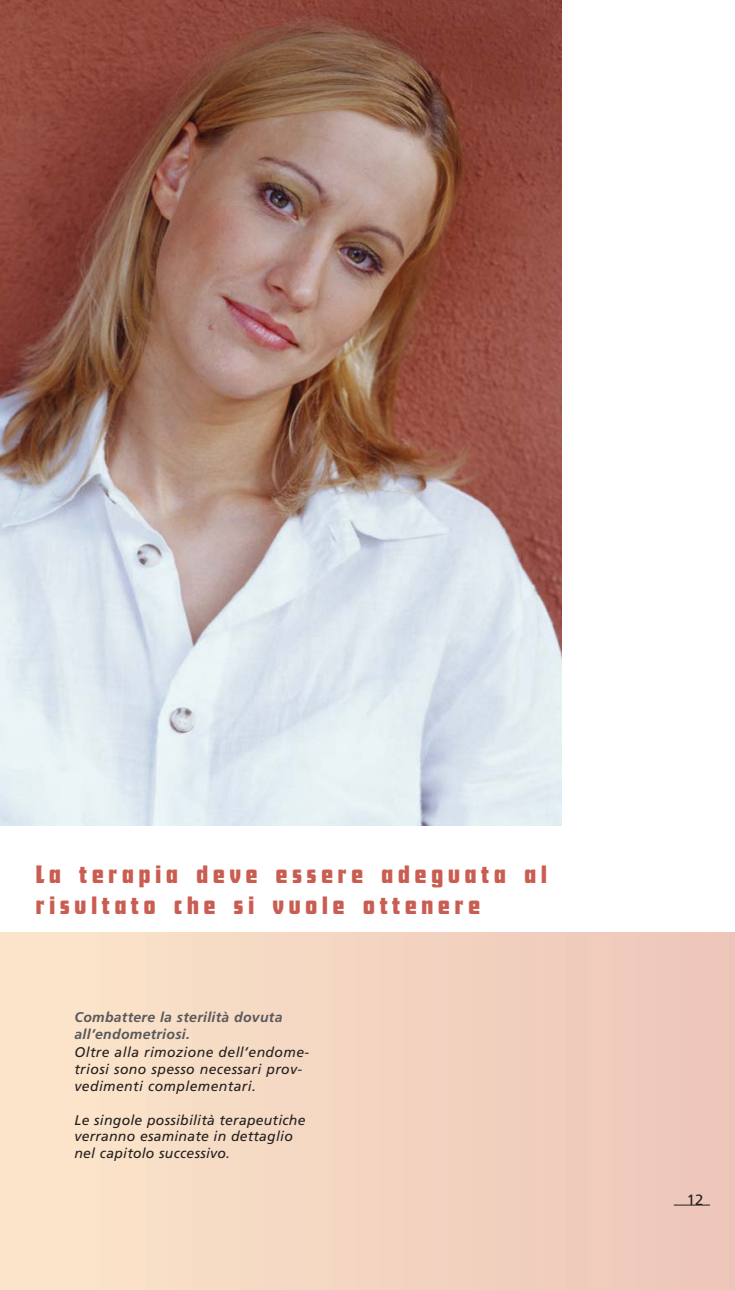
<style>
.page{position:relative;width:735px;height:1290px;background:#fff}
.page>*{position:absolute;margin:0;border:0;box-sizing:border-box;transform-origin:0 0}
.t1{font:26.25px/31.5px "Function Display";letter-spacing:.19em;color:#ca5d51}
.t2{font:14.88px "Frutiger";color:#231f20}
.t3{font:italic 14px/16.8px "Frutiger";letter-spacing:.015em;color:#231f20}
.t4{font:italic 700 14px/16.8px "Frutiger";letter-spacing:.02em;color:#58595b}
</style>
<div class="page">
<img style="left:0;top:0;width:561px;height:825px">
<svg style="left:0;top:933px;width:731px;height:357px;background:#f5d9c3"></svg>
<div style="left:79px;top:933px;width:18px;height:357px;background:#fbe4c9"></div>
<div style="left:103px;top:933px;width:17px;height:357px;background:#fae2c8"></div>
<div style="left:126px;top:933px;width:18px;height:357px;background:#fae1c7"></div>
<div style="left:149px;top:933px;width:18px;height:357px;background:#f8dfc7"></div>
<div style="left:172px;top:933px;width:18px;height:357px;background:#f8dec6"></div>
<div style="left:196px;top:933px;width:17px;height:357px;background:#f6dcc5"></div>
<div style="left:219px;top:933px;width:18px;height:357px;background:#f6dcc5"></div>
<div style="left:242px;top:933px;width:18px;height:357px;background:#f5dac4"></div>
<div style="left:265px;top:933px;width:18px;height:357px;background:#f5d9c4"></div>
<div style="left:289px;top:933px;width:17px;height:357px;background:#f4d8c3"></div>
<div style="left:312px;top:933px;width:18px;height:357px;background:#f5d8c2"></div>
<div style="left:335px;top:933px;width:18px;height:357px;background:#f4d6c2"></div>
<div style="left:359px;top:933px;width:17px;height:357px;background:#f4d5c2"></div>
<div style="left:382px;top:933px;width:17px;height:357px;background:#f3d4c1"></div>
<div style="left:405px;top:933px;width:18px;height:357px;background:#f3d3c0"></div>
<div style="left:428px;top:933px;width:18px;height:357px;background:#f2d2c0"></div>
<div style="left:452px;top:933px;width:17px;height:357px;background:#f2d1bf"></div>
<div style="left:475px;top:933px;width:17px;height:357px;background:#f1d0be"></div>
<div style="left:498px;top:933px;width:18px;height:357px;background:#f1cfbe"></div>
<div style="left:521px;top:933px;width:18px;height:357px;background:#f0cebe"></div>
<div style="left:545px;top:933px;width:17px;height:357px;background:#f0cdbd"></div>
<div style="left:568px;top:933px;width:17px;height:357px;background:#efcbbc"></div>
<div style="left:591px;top:933px;width:18px;height:357px;background:#f1cbbc"></div>
<div style="left:614px;top:933px;width:18px;height:357px;background:#f0cabc"></div>
<div style="left:638px;top:933px;width:17px;height:357px;background:#efc9bc"></div>
<div style="left:661px;top:933px;width:18px;height:357px;background:#eec8bb"></div>
<div style="left:684px;top:933px;width:18px;height:357px;background:#eec7ba"></div>
<div style="left:707px;top:933px;width:18px;height:357px;background:#eec6ba"></div>
<hr style="left:731px;top:933px;width:2px;height:357px;background:#edc4b9">
<hr style="left:673px;top:1205px;width:36px;height:1px;background:#231f20">
<h1 class="t1" style="left:36px;top:860px;width:512px">La terapia deve essere adeguata al risultato che si vuole ottenere</h1>
<p class="t4" style="left:74px;top:1010px;width:209px">Combattere la sterilità dovuta all’endometriosi.</p>
<p class="t3" style="left:74px;top:1045px;width:236px">Oltre alla rimozione dell’endome&shy;triosi sono spesso necessari prov&shy;vedimenti complementari.</p>
<p class="t3" style="left:74px;top:1112px;width:232px">Le singole possibilità terapeutiche verranno esaminate in dettaglio nel capitolo successivo.</p>
<p class="t2" style="left:686px;top:1194px;width:18px">12</p>
</div>
